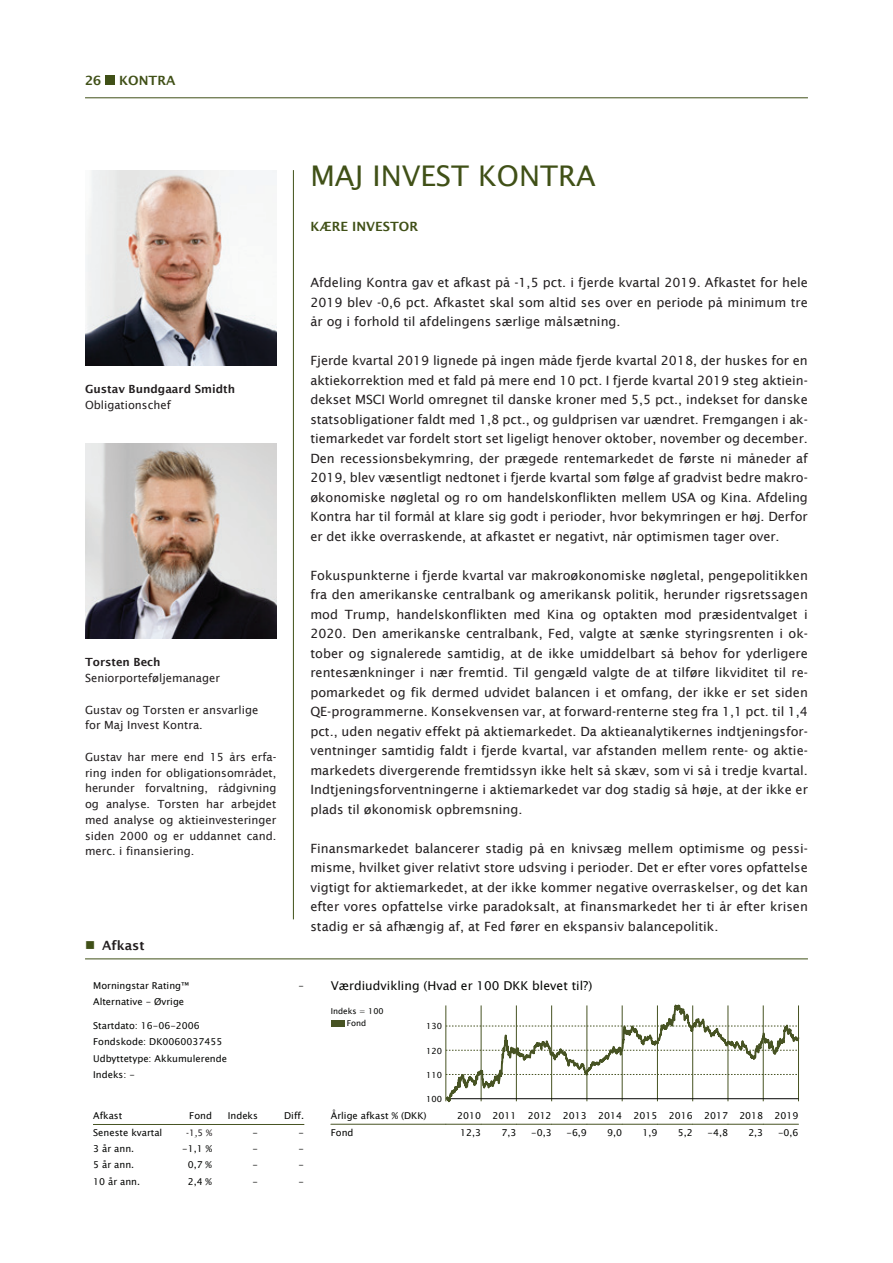
<style>
.page{position:relative;width:893px;height:1263px;background:#fff}
.page>*{position:absolute;margin:0;border:0;box-sizing:border-box;transform-origin:0 0}
.R2{font:28.5px "Lucida Sans";color:#405017}
.B{font:12.75px/19.5px "Lucida Sans";color:#231f20;text-align:justify}
.M_1{font:600 12.75px "Lucida Sans";color:#405017}
.Header_LEFT{font:600 12.75px "Lucida Sans";color:#405017}
.t1{font:600 12.75px "Lucida Sans";color:#231f20}
.t2{font:12.15px "Lucida Sans Unicode";color:#040503}
.B_-_small{font:11.25px/15.8px "Lucida Sans";color:#231f20}
.M_-_small{font:600 11.25px "Lucida Sans";color:#231f20}
.t3{font:9.45px/16.2px "Lucida Sans Unicode";color:#040503}
.B-2{font:9px "Lucida Sans";color:#231f20}
.t4{font:8.4px "Lucida Sans Unicode";color:#040503}
.t5{font:8.1px/12.1px "Lucida Sans Unicode";color:#040503;text-align:center}
</style>
<div class="page">
<hr style="left:85px;top:98px;width:723px;height:1px;background:#405017">
<div style="left:105px;top:75px;width:10px;height:10px;background:#405017"></div>
<img style="left:85px;top:170px;width:191px;height:195px">
<img style="left:85px;top:443px;width:191px;height:195px">
<hr style="left:93px;top:1124px;width:81px;height:1px;background:#475323">
<hr style="left:174px;top:1124px;width:38px;height:1px;background:#475323">
<hr style="left:212px;top:1124px;width:46px;height:1px;background:#475323">
<hr style="left:258px;top:1124px;width:46px;height:1px;background:#475323">
<div style="left:331px;top:1020px;width:13px;height:6px;background:#475323"></div>
<svg style="left:445px;top:1004px;width:355px;height:121px"></svg>
<hr style="left:331px;top:1124px;width:115px;height:1px;background:#475323">
<hr style="left:446px;top:1124px;width:35px;height:1px;background:#475323">
<hr style="left:481px;top:1124px;width:35px;height:1px;background:#475323">
<hr style="left:516px;top:1124px;width:36px;height:1px;background:#475323">
<hr style="left:552px;top:1124px;width:35px;height:1px;background:#475323">
<hr style="left:587px;top:1124px;width:35px;height:1px;background:#475323">
<hr style="left:622px;top:1124px;width:35px;height:1px;background:#475323">
<hr style="left:657px;top:1124px;width:36px;height:1px;background:#475323">
<hr style="left:693px;top:1124px;width:35px;height:1px;background:#475323">
<hr style="left:728px;top:1124px;width:35px;height:1px;background:#475323">
<hr style="left:763px;top:1124px;width:35px;height:1px;background:#475323">
<hr style="left:293px;top:170px;width:1px;height:749px;background:#405017">
<hr style="left:85px;top:959px;width:723px;height:1px;background:#405017">
<p class="Header_LEFT" style="left:85px;top:73px;width:18px">26</p>
<p class="Header_LEFT" style="left:119px;top:73px;width:58px">KONTRA</p>
<p class="M_-_small" style="left:85px;top:383px;width:152px">Gustav Bundgaard Smidth</p>
<p class="B_-_small" style="left:85px;top:397px;width:87px">Obligationschef</p>
<p class="M_-_small" style="left:85px;top:656px;width:77px">Torsten Bech</p>
<p class="B_-_small" style="left:85px;top:670px;width:136px">Seniorporteføljemanager</p>
<p class="B_-_small" style="left:85px;top:702px;width:175px">Gustav og Torsten er ansvarlige for Maj Invest Kontra.</p>
<p class="B_-_small" style="left:85px;top:749px;width:193px;text-align:justify">Gustav har mere end 15 års erfa&shy;ring inden for obligationsområdet, herunder forvaltning, rådgivning og analyse. Torsten har arbejdet med analyse og aktieinvesteringer siden 2000 og er uddannet cand. merc. i finansiering.</p>
<p class="t1" style="left:102px;top:938px;width:44px">Afkast</p>
<p class="R2" style="left:310px;top:160px;width:287px">MAJ INVEST KONTRA</p>
<p class="M_1" style="left:310px;top:219px;width:109px">KÆRE INVESTOR</p>
<p class="B" style="left:310px;top:273px;width:499px">Afdeling Kontra gav et afkast på -1,5 pct. i fjerde kvartal 2019. Afkastet for hele 2019 blev -0,6 pct. Afkastet skal som altid ses over en periode på minimum tre år og i forhold til afdelingens særlige målsætning.</p>
<p class="B" style="left:310px;top:351px;width:499px">Fjerde kvartal 2019 lignede på ingen måde fjerde kvartal 2018, der huskes for en aktiekorrektion med et fald på mere end 10 pct. I fjerde kvartal 2019 steg aktiein&shy;dekset MSCI World omregnet til danske kroner med 5,5 pct., indekset for danske statsobligationer faldt med 1,8 pct., og guldprisen var uændret. Fremgangen i ak&shy;tiemarkedet var fordelt stort set ligeligt henover oktober, november og december.<br>Den recessionsbekymring, der prægede rentemarkedet de første ni måneder af 2019, blev væsentligt nedtonet i fjerde kvartal som følge af gradvist bedre makro&shy;økonomiske nøgletal og ro om handelskonflikten mellem USA og Kina. Afdeling Kontra har til formål at klare sig godt i perioder, hvor bekymringen er høj. Derfor er det ikke overraskende, at afkastet er negativt, når optimismen tager over.</p>
<p class="B" style="left:310px;top:565px;width:499px">Fokuspunkterne i fjerde kvartal var makroøkonomiske nøgletal, pengepolitikken fra den amerikanske centralbank og amerikansk politik, herunder rigsretssagen mod Trump, handelskonflikten med Kina og optakten mod præsidentvalget i 2020. Den amerikanske centralbank, Fed, valgte at sænke styringsrenten i ok&shy;tober og signalerede samtidig, at de ikke umiddelbart så behov for yderligere rentesænkninger i nær fremtid. Til gengæld valgte de at tilføre likviditet til re&shy;pomarkedet og fik dermed udvidet balancen i et omfang, der ikke er set siden QE-programmerne. Konsekvensen var, at forward-renterne steg fra 1,1 pct. til 1,4 pct., uden negativ effekt på aktiemarkedet. Da aktieanalytikernes indtjeningsfor&shy;ventninger samtidig faldt i fjerde kvartal, var afstanden mellem rente- og aktie&shy;markedets divergerende fremtidssyn ikke helt så skæv, som vi så i tredje kvartal.<br>Indtjeningsforventningerne i aktiemarkedet var dog stadig så høje, at der ikke er plads til økonomisk opbremsning.</p>
<p class="B" style="left:310px;top:838px;width:499px">Finansmarkedet balancerer stadig på en knivsæg mellem optimisme og pessi&shy;misme, hvilket giver relativt store udsving i perioder. Det er efter vores opfattelse vigtigt for aktiemarkedet, at der ikke kommer negative overraskelser, og det kan efter vores opfattelse virke paradoksalt, at finansmarkedet her ti år efter krisen stadig er så afhængig af, at Fed fører en ekspansiv balancepolitik.</p>
<p class="t3" style="left:93px;top:977px;width:97px">Morningstar Rating™</p>
<p class="t3" style="left:299px;top:977px;width:7px">-</p>
<p class="t3" style="left:93px;top:994px;width:93px">Alternative - Øvrige</p>
<p class="t3" style="left:93px;top:1018px;width:135px">Startdato: 16-06-2006<br>Fondskode: DK0060037455<br>Udbyttetype: Akkumulerende<br>Indeks: -</p>
<p class="t3" style="left:93px;top:1108px;width:31px">Afkast</p>
<p class="t3" style="left:189px;top:1108px;width:24px">Fond</p>
<p class="t3" style="left:228px;top:1108px;width:32px">Indeks</p>
<p class="t3" style="left:284px;top:1108px;width:21px">Diff.</p>
<p class="t3" style="left:93px;top:1124px;width:71px">Seneste kvartal</p>
<p class="t3" style="left:182px;top:1124px;width:31px">-2,0 %</p>
<p class="t3" style="left:253px;top:1124px;width:7px">-</p>
<p class="t3" style="left:299px;top:1124px;width:7px">-</p>
<p class="t3" style="left:93px;top:1141px;width:43px">3 år ann.</p>
<p class="t3" style="left:182px;top:1141px;width:31px">-1,1 %</p>
<p class="t3" style="left:253px;top:1141px;width:7px">-</p>
<p class="t3" style="left:298px;top:1141px;width:7px">-</p>
<p class="t3" style="left:93px;top:1157px;width:43px">5 år ann.</p>
<p class="t3" style="left:188px;top:1157px;width:26px">0,7 %</p>
<p class="t3" style="left:253px;top:1157px;width:7px">-</p>
<p class="t3" style="left:298px;top:1157px;width:7px">-</p>
<p class="t3" style="left:93px;top:1173px;width:49px">10 år ann.</p>
<p class="t3" style="left:188px;top:1173px;width:26px">2,4 %</p>
<p class="t3" style="left:253px;top:1173px;width:7px">-</p>
<p class="t3" style="left:298px;top:1173px;width:7px">-</p>
<p class="B-2" style="left:186px;top:1127px;width:28px">-1,5 %</p>
<p class="t2" style="left:331px;top:976px;width:263px">Værdiudvikling (Hvad er 100 DKK blevet til?)</p>
<p class="t5" style="left:331px;top:1005px;width:54px">Indeks = 100<br>Fond</p>
<p class="t4" style="left:426px;top:1020px;width:17px">130</p>
<p class="t4" style="left:426px;top:1044px;width:17px">120</p>
<p class="t4" style="left:426px;top:1068px;width:17px">110</p>
<p class="t4" style="left:426px;top:1092px;width:17px">100</p>
<p class="t3" style="left:331px;top:1107px;width:97px">Årlige afkast % (DKK)</p>
<p class="t3" style="left:457px;top:1107px;width:343px">2010 2011 2012 2013 2014 2015 2016 2017 2018 2019</p>
<p class="t3" style="left:331px;top:1124px;width:24px">Fond</p>
<p class="t3" style="left:460px;top:1124px;width:22px">12,3</p>
<p class="t3" style="left:501px;top:1124px;width:16px">7,3</p>
<p class="t3" style="left:531px;top:1124px;width:22px">-0,3</p>
<p class="t3" style="left:566px;top:1124px;width:22px">-6,9</p>
<p class="t3" style="left:607px;top:1124px;width:16px">9,0</p>
<p class="t3" style="left:642px;top:1124px;width:16px">1,9</p>
<p class="t3" style="left:678px;top:1124px;width:16px">5,2</p>
<p class="t3" style="left:708px;top:1124px;width:22px">-4,8</p>
<p class="t3" style="left:748px;top:1124px;width:16px">2,3</p>
<p class="t3" style="left:778px;top:1124px;width:22px">-0,6</p>
</div>
